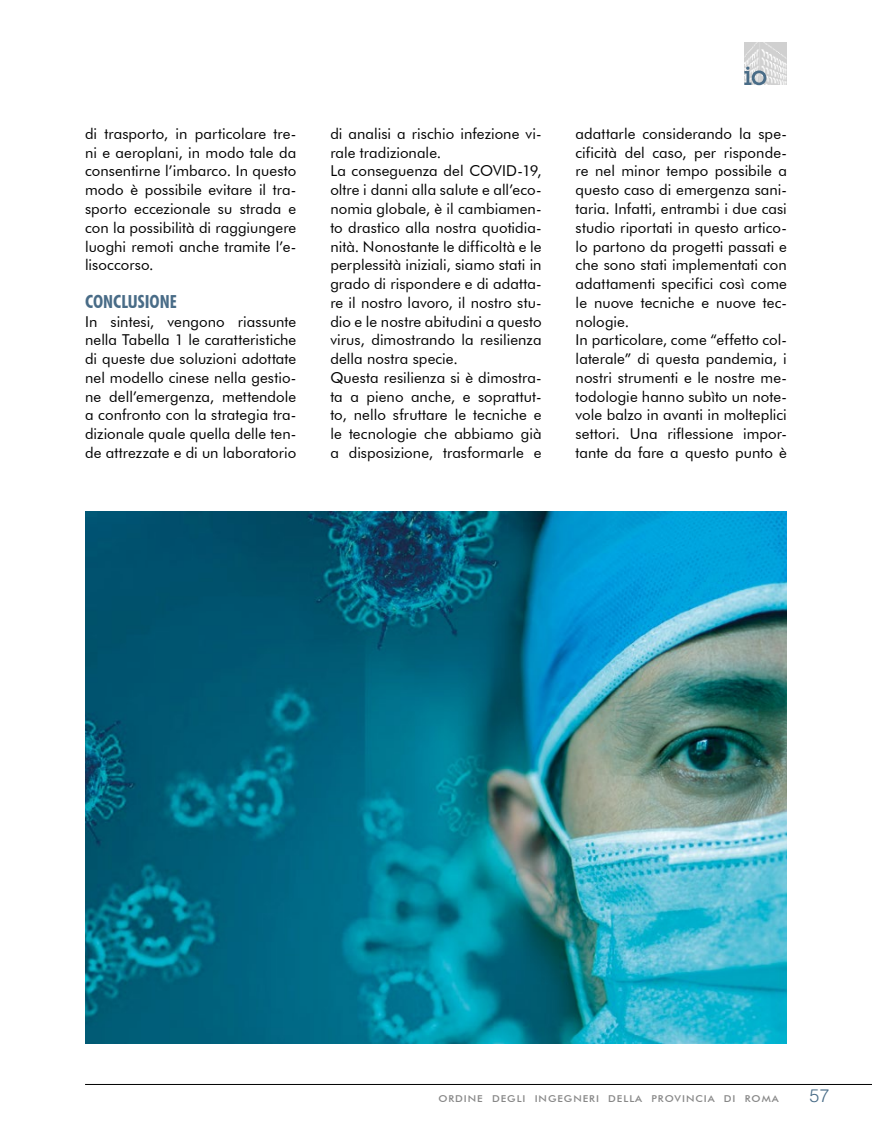
<style>
.page{position:relative;width:872px;height:1127px;background:#fff}
.page>*{position:absolute;margin:0;border:0;box-sizing:border-box;transform-origin:0 0}
.t1{font:700 condensed 18px "Futura BT";color:#496c87}
.t2{font:300 18px "Helvetica LT Std";color:#496c87}
.t3{font:15px/18.8px "Futura BT";letter-spacing:.005em;color:#000;text-align:justify}
.t4{font:500 9.45px "Futura BT";letter-spacing:.09em;color:#878787;scale:1.11 1}
</style>
<div class="page">
<hr style="left:85px;top:1084px;width:787px;height:1px;background:#000">
<img style="left:744px;top:43px;width:43px;height:42px">
<svg style="left:744px;top:66px;width:22px;height:19px"></svg>
<img style="left:85px;top:512px;width:702px;height:532px">
<p class="t3" style="left:85px;top:124px;width:213px">di trasporto, in particolare tre&shy;ni e aeroplani, in modo tale da consentirne l’imbarco. In questo modo è possibile evitare il tra&shy;sporto eccezionale su strada e con la possibilità di raggiungere luoghi remoti anche tramite l’e&shy;lisoccorso.</p>
<p class="t1" style="left:85px;top:290px;width:93px">CONCLUSIONE</p>
<p class="t3" style="left:85px;top:312px;width:213px">In sintesi, vengono riassunte nella Tabella 1 le caratteristiche di queste due soluzioni adottate nel modello cinese nella gestio&shy;ne dell’emergenza, mettendole a confronto con la strategia tra&shy;dizionale quale quella delle ten&shy;de attrezzate e di un laboratorio</p>
<p class="t3" style="left:330px;top:124px;width:213px;text-align:left">di analisi a rischio infezione vi&shy;rale tradizionale.<br>La conseguenza del COVID-19, oltre i danni alla salute e all’eco&shy;nomia globale, è il cambiamen&shy;to drastico alla nostra quotidia&shy;nità. Nonostante le difficoltà e le perplessità iniziali, siamo stati in grado di rispondere e di adatta&shy;re il nostro lavoro, il nostro stu&shy;dio e le nostre abitudini a questo virus, dimostrando la resilienza della nostra specie.<br>Questa resilienza si è dimostra&shy;ta a pieno anche, e soprattut&shy;to, nello sfruttare le tecniche e le tecnologie che abbiamo già a disposizione, trasformarle e</p>
<p class="t3" style="left:575px;top:124px;width:213px;text-align:left">adattarle considerando la spe&shy;cificità del caso, per risponde&shy;re nel minor tempo possibile a questo caso di emergenza sani&shy;taria. Infatti, entrambi i due casi studio riportati in questo artico&shy;lo partono da progetti passati e che sono stati implementati con adattamenti specifici così come le nuove tecniche e nuove tec&shy;nologie.<br>In particolare, come “effetto col&shy;laterale” di questa pandemia, i nostri strumenti e le nostre me&shy;todologie hanno subìto un note&shy;vole balzo in avanti in molteplici settori. Una riflessione impor&shy;tante da fare a questo punto è</p>
<p class="t4" style="left:438px;top:1092px;width:308px">ORDINE DEGLI INGEGNERI DELLA PROVINCIA DI ROMA</p>
<p class="t2" style="left:809px;top:1084px;width:22px">57</p>
</div>
